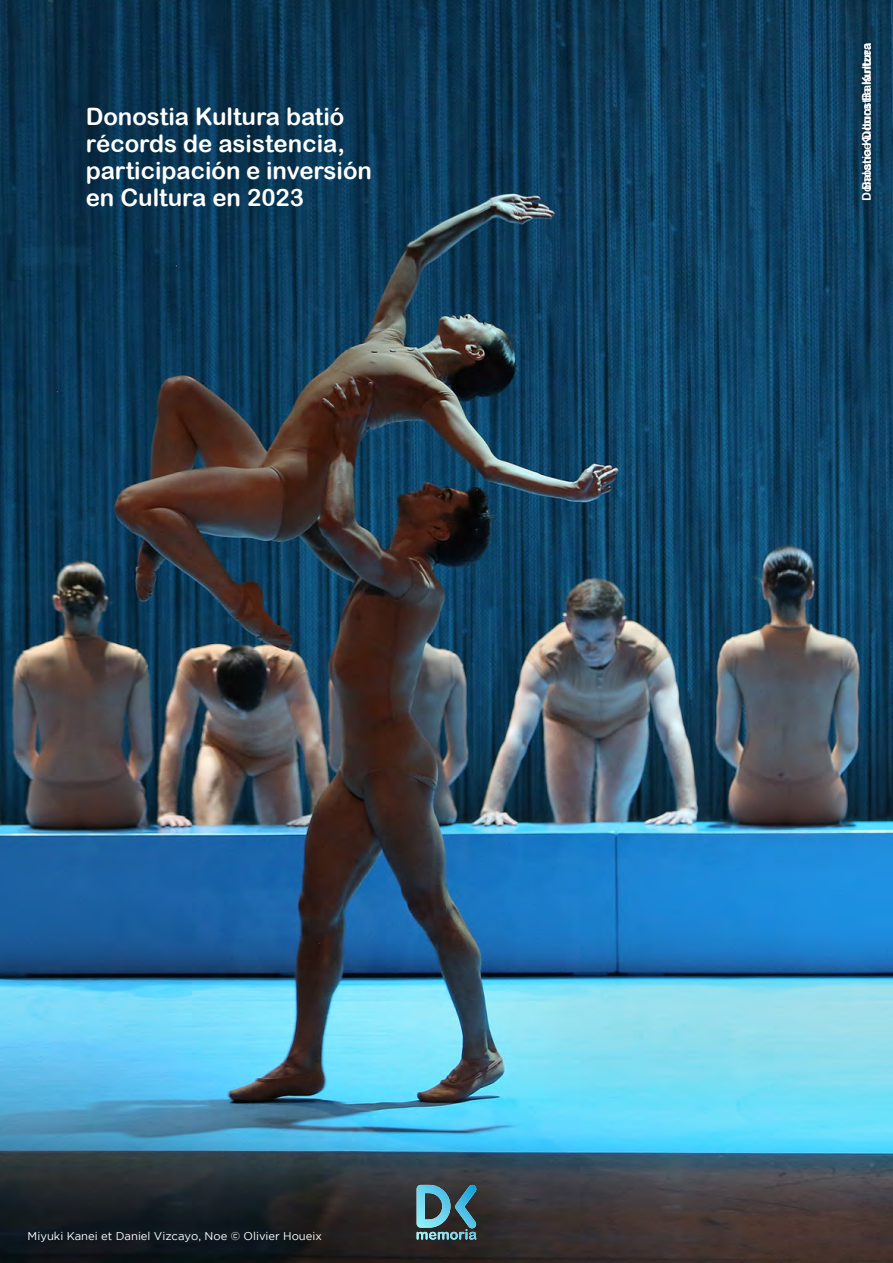
<style>
.page{position:relative;width:893px;height:1263px;background:#fff}
.page>*{position:absolute;margin:0;border:0;box-sizing:border-box;transform-origin:0 0}
.Titulo{font:24px/27px "Arial Rounded MT Bold";color:#fff}
.t1{font:12px "Arial Rounded MT Bold";color:#fff}
.Pie_de_foto_nuevo{font:11.25px "Gotham";color:#fff}
</style>
<div class="page">
<img style="left:0;top:0;width:893px;height:1263px">
<svg style="left:417px;top:1184px;width:60px;height:55px;background:#4c7a86"></svg>
<p class="Titulo" style="left:86px;top:103px;width:288px">Donostia Kultura batió récords de asistencia, participación e inversión en Cultura en 2023</p>
<p class="Pie_de_foto_nuevo" style="left:28px;top:1229px;width:296px">Miyuki Kanei et Daniel Vizcayo, Noe © Olivier Houeix</p>
<p class="t1" style="left:860px;top:190px;width:149px;rotate:-90deg">Balance Donostia Kultura</p>
<p class="t1" style="left:860px;top:201px;width:153px;rotate:-90deg">Donostia Kultura Balan ze</p>
</div>
